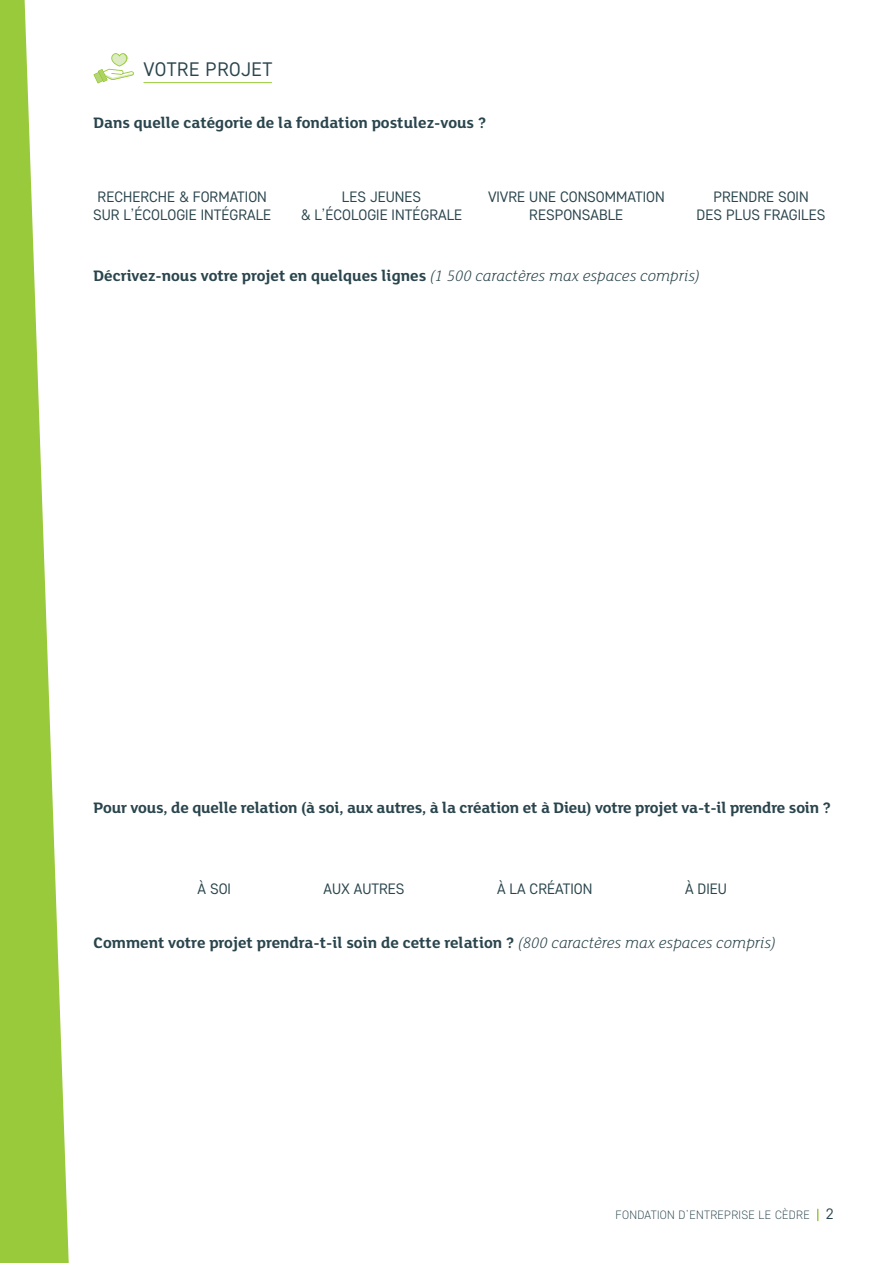
<style>
.page{position:relative;width:893px;height:1263px;background:#fff}
.page>*{position:absolute;margin:0;border:0;box-sizing:border-box;transform-origin:0 0}
.t1{font:19.5px "Core Sans D35";letter-spacing:.025em;color:#2a454d}
.t2{font:700 16.5px "FS Lola";color:#2a454d}
.t3{font:15px/18px "Core Sans D35";color:#2a454d;text-align:center}
.t4{font:300 12px "Core Sans D25";letter-spacing:.025em;color:#2a454d}
.s1{font-weight:300;font-style:italic}
.s2{font-family:"Core Sans D35";font-weight:400;font-size:15px}
</style>
<div class="page">
<svg style="left:0;top:0;width:69px;height:1263px;fill:#99ca3b"></svg>
<svg style="left:94px;top:53px;width:40px;height:30px"></svg>
<hr style="left:144px;top:82px;width:128px;height:1px;background:#99ca3b">
<p class="t1" style="left:144px;top:56px;width:130px">VOTRE PROJET</p>
<p class="t2" style="left:94px;top:111px;width:394px">Dans quelle catégorie de la fondation postulez-vous ?</p>
<p class="t3" style="left:93px;top:188px;width:180px;text-align:left">RECHERCHE &amp; FORMATION<br>SUR L’ÉCOLOGIE INTÉGRALE</p>
<p class="t3" style="left:301px;top:188px;width:163px">LES JEUNES<br>&amp; L’ÉCOLOGIE INTÉGRALE</p>
<p class="t3" style="left:488px;top:188px;width:178px">VIVRE UNE CONSOMMATION<br>RESPONSABLE</p>
<p class="t3" style="left:697px;top:188px;width:130px">PRENDRE SOIN<br>DES PLUS FRAGILES</p>
<p class="t2" style="left:94px;top:264px;width:608px">Décrivez-nous votre projet en quelques lignes <span class="s1">(1 500 caractères max espaces compris)</span></p>
<p class="t2" style="left:94px;top:796px;width:739px">Pour vous, de quelle relation (à soi, aux autres, à la création et à Dieu) votre projet va-t-il prendre soin ?</p>
<p class="t3" style="left:198px;top:879px;width:35px">À SOI</p>
<p class="t3" style="left:324px;top:879px;width:82px">AUX AUTRES</p>
<p class="t3" style="left:497px;top:879px;width:97px">À LA CRÉATION</p>
<p class="t3" style="left:685px;top:879px;width:43px">À DIEU</p>
<p class="t2" style="left:94px;top:931px;width:684px">Comment votre projet prendra-t-il soin de cette relation ? <span class="s1">(800 caractères max espaces compris)</span></p>
<p class="t4" style="left:615px;top:1207px;width:219px">FONDATION D’ENTREPRISE LE CÈDRE <span class="s2">2</span></p>
</div>
